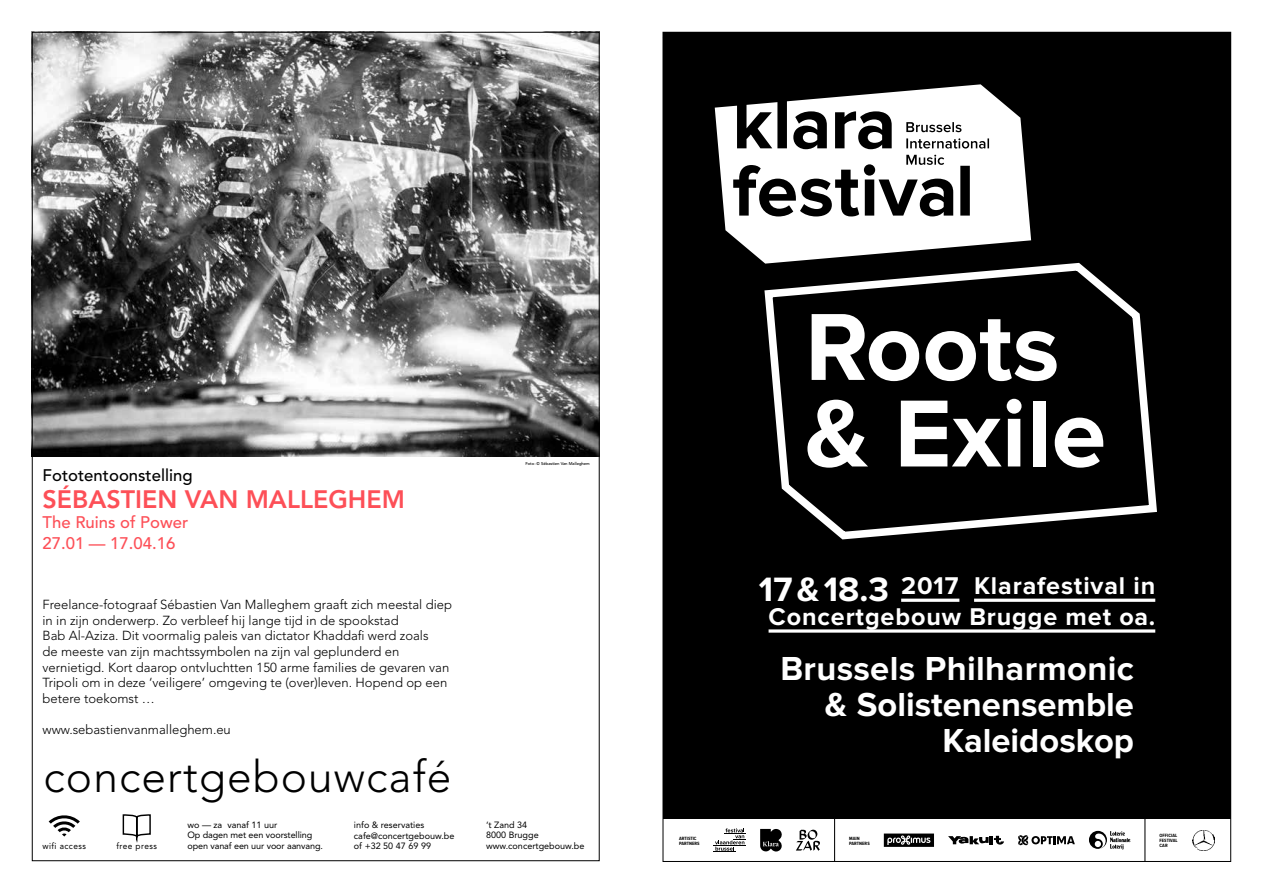
<style>
.page{position:relative;width:1263px;height:893px;background:#fff}
.page>*{position:absolute;margin:0;border:0;box-sizing:border-box;transform-origin:0 0}
.t1{font:700 98.7px/86.6px "Proxima Nova";color:#fff}
.t2{font:300 44.25px "Avenir LT Pro";letter-spacing:.025em;color:#000}
.t3{font:700 35.1px "Proxima Nova";color:#fff}
.t4{font:700 34.5px/36px "Proxima Nova";color:#fff;text-align:right}
.t5{font:700 25.2px/30.8px "Proxima Nova";letter-spacing:.035em;color:#fff;text-align:right}
.t6{font:800 25.05px "Avenir LT Pro";color:#fd4f57}
.t7{font:500 16.65px/20.9px "Avenir LT Pro";color:#fd4f57}
.t8{font:500 16.65px "Avenir LT Pro";color:#000}
.t9{font:300 13.05px/15.6px "Avenir LT Pro";color:#000}
.t10{font:9px/10.8px "Avenir LT Pro";color:#000}
.t11{font:8.7px "Avenir LT Pro";letter-spacing:.05em;color:#000;scale:.96 1}
.t12{font:700 4.8px/5.1px "Proxima Nova Cond";letter-spacing:.01em;color:#000}
.t13{font:500 4.2px "Avenir LT Pro";color:#000}
</style>
<div class="page">
<div style="left:663px;top:32px;width:568px;height:787px;background:#000"></div>
<hr style="left:901px;top:599px;width:58px;height:3px;background:#fff">
<hr style="left:974px;top:599px;width:181px;height:3px;background:#fff">
<svg style="left:768px;top:629px;width:387px;height:4px;background:#cdcdcd"></svg>
<hr style="left:1144px;top:815px;width:1px;height:46px;background:#000">
<hr style="left:834px;top:815px;width:1px;height:46px;background:#000">
<svg style="left:764px;top:262px;width:393px;height:278px"></svg>
<svg style="left:715px;top:84px;width:316px;height:180px;fill:#fff"></svg>
<svg style="left:948px;top:835px;width:56px;height:10px"></svg>
<svg style="left:760px;top:829px;width:22px;height:23px"></svg>
<svg style="left:884px;top:833px;width:50px;height:14px"></svg>
<img style="left:1192px;top:830px;width:22px;height:21px">
<svg style="left:714px;top:828px;width:32px;height:24px"></svg>
<svg style="left:796px;top:830px;width:24px;height:21px"></svg>
<svg style="left:1089px;top:831px;width:41px;height:19px"></svg>
<svg style="left:1018px;top:835px;width:57px;height:10px"></svg>
<img style="left:34px;top:34px;width:564px;height:423px">
<svg style="left:49px;top:815px;width:31px;height:21px"></svg>
<svg style="left:122px;top:814px;width:29px;height:24px"></svg>
<p class="t8" style="left:43px;top:466px;width:152px">Fototentoonstelling</p>
<h3 class="t6" style="left:43px;top:485px;width:364px">SÉBASTIEN VAN MALLEGHEM</h3>
<p class="t7" style="left:43px;top:512px;width:147px">The Ruins of Power<br>27.01 — 17.04.16</p>
<p class="t9" style="left:43px;top:597px;width:411px">Freelance-fotograaf Sébastien Van Malleghem graaft zich meestal diep in in zijn onderwerp. Zo verbleef hij lange tijd in de spookstad<br>Bab Al-Aziza. Dit voormalig paleis van dictator Khaddafi werd zoals<br>de meeste van zijn machtssymbolen na zijn val geplunderd en vernietigd. Kort daarop ontvluchtten 150 arme families de gevaren van Tripoli om in deze ‘veiligere’ omgeving te (over)leven. Hopend op een betere toekomst …</p>
<p class="t9" style="left:43px;top:722px;width:190px">www.sebastienvanmalleghem.eu</p>
<h2 class="t2" style="left:44px;top:751px;width:409px">concertgebouwcafé</h2>
<p class="t11" style="left:43px;top:841px;width:47px">wifi access</p>
<p class="t10" style="left:187px;top:819px;width:137px">wo — za vanaf 11 uur<br>Op dagen met een voorstelling open vanaf een uur voor aanvang.</p>
<p class="t10" style="left:354px;top:819px;width:102px">info &amp; reservaties cafe@concertgebouw.be</p>
<p class="t11" style="left:116px;top:841px;width:44px">free press</p>
<p class="t10" style="left:354px;top:841px;width:79px">of +32 50 47 69 99</p>
<p class="t13" style="left:525px;top:461px;width:66px">Foto: © Sébastien Van Malleghem</p>
<p class="t10" style="left:486px;top:819px;width:100px">‘t Zand 34<br>8000 Brugge www.concertgebouw.be</p>
<h1 class="t1" style="left:805px;top:308px;width:303px">Roots &amp; Exile</h1>
<h3 class="t5" style="left:768px;top:571px;width:388px">2017 Klarafestival in<br>Concertgebouw Brugge met oa.</h3>
<h3 class="t4" style="left:780px;top:652px;width:355px">Brussels Philharmonic &amp; Solistenensemble<br>Kaleidoskop</h3>
<h3 class="t3" style="left:759px;top:573px;width:132px">17&amp;18.3</h3>
<p class="t12" style="left:679px;top:836px;width:22px">ARTISTIC<br>PARTNERS</p>
<p class="t12" style="left:1159px;top:833px;width:20px;text-align:justify">OFFICIAL FESTIVAL CAR</p>
<p class="t12" style="left:849px;top:836px;width:22px">MAIN<br>PARTNERS</p>
</div>
